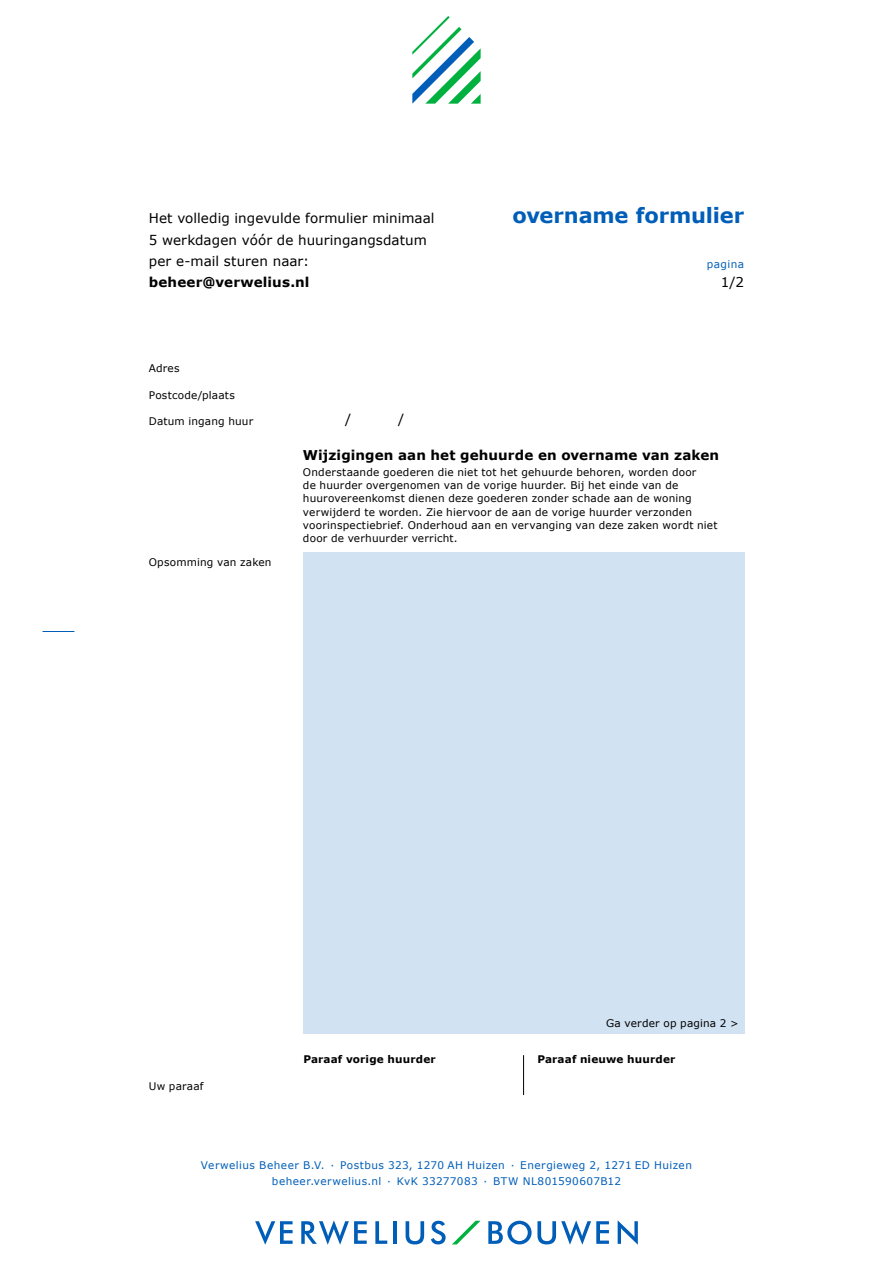
<style>
.page{position:relative;width:893px;height:1263px;background:#fff}
.page>*{position:absolute;margin:0;border:0;box-sizing:border-box;transform-origin:0 0}
.t1{font:700 21px "Verdana";letter-spacing:-.005em;color:#005eb8}
.t2{font:13.5px/21.3px "Verdana";letter-spacing:.005em;color:#000}
.t3{font:700 13.5px "Verdana";letter-spacing:.01em;color:#000}
.t4{font:10.5px/13.4px "Verdana";letter-spacing:.015em;color:#000}
.t5{font:10.5px/15.9px "Verdana";letter-spacing:.04em;color:#005eb8;text-align:center}
.t6{font:700 10.5px "Verdana";letter-spacing:.015em;color:#000}
</style>
<div class="page">
<div style="left:303px;top:553px;width:441px;height:481px;background:#d1e2f2"></div>
<hr style="left:43px;top:631px;width:31px;height:1px;background:#005eb8">
<hr style="left:523px;top:1055px;width:1px;height:40px;background:#000">
<svg style="left:255px;top:1221px;width:38px;height:24px"></svg>
<svg style="left:301px;top:1220px;width:66px;height:25px"></svg>
<svg style="left:375px;top:1221px;width:12px;height:23px"></svg>
<hr style="left:393px;top:1221px;width:4px;height:23px;background:#005eb8">
<svg style="left:406px;top:1221px;width:18px;height:23px"></svg>
<svg style="left:431px;top:1221px;width:15px;height:23px"></svg>
<svg style="left:488px;top:1220px;width:121px;height:25px"></svg>
<svg style="left:618px;top:1220px;width:20px;height:25px"></svg>
<svg style="left:452px;top:1221px;width:28px;height:23px"></svg>
<svg style="left:412px;top:16px;width:69px;height:88px"></svg>
<p class="t2" style="left:149px;top:208px;width:287px">Het volledig ingevulde formulier minimaal<br>5 werkdagen vóór de huuringangsdatum per e-mail sturen naar:</p>
<p class="t3" style="left:149px;top:273px;width:162px">beheer@verwelius.nl</p>
<p class="t4" style="left:149px;top:362px;width:32px">Adres</p>
<p class="t4" style="left:149px;top:388px;width:88px">Postcode/plaats</p>
<p class="t4" style="left:149px;top:415px;width:106px">Datum ingang huur</p>
<p class="t2" style="left:345px;top:408px;width:8px">/</p>
<p class="t2" style="left:398px;top:408px;width:8px">/</p>
<h1 class="t1" style="left:512px;top:202px;width:233px">overname formulier</h1>
<p class="t5" style="left:707px;top:257px;width:39px">pagina</p>
<p class="t2" style="left:721px;top:272px;width:25px">1/2</p>
<p class="t4" style="left:149px;top:556px;width:124px">Opsomming van zaken</p>
<p class="t3" style="left:303px;top:446px;width:418px">Wijzigingen aan het gehuurde en overname van zaken</p>
<p class="t4" style="left:303px;top:465px;width:416px">Onderstaande goederen die niet tot het gehuurde behoren, worden door<br>de huurder overgenomen van de vorige huurder. Bij het einde van de huurovereenkomst dienen deze goederen zonder schade aan de woning verwijderd te worden. Zie hiervoor de aan de vorige huurder verzonden voorinspectiebrief. Onderhoud aan en vervanging van deze zaken wordt niet door de verhuurder verricht.</p>
<p class="t4" style="left:149px;top:1079px;width:56px">Uw paraaf</p>
<p class="t4" style="left:606px;top:1017px;width:134px">Ga verder op pagina 2 &gt;</p>
<p class="t6" style="left:303px;top:1052px;width:134px">Paraaf vorige huurder</p>
<p class="t6" style="left:537px;top:1052px;width:140px">Paraaf nieuwe huurder</p>
<p class="t5" style="left:201px;top:1158px;width:492px">Verwelius Beheer B.V. · Postbus 323, 1270 AH Huizen · Energieweg 2, 1271 ED Huizen beheer.verwelius.nl · KvK 33277083 · BTW NL801590607B12</p>
</div>
